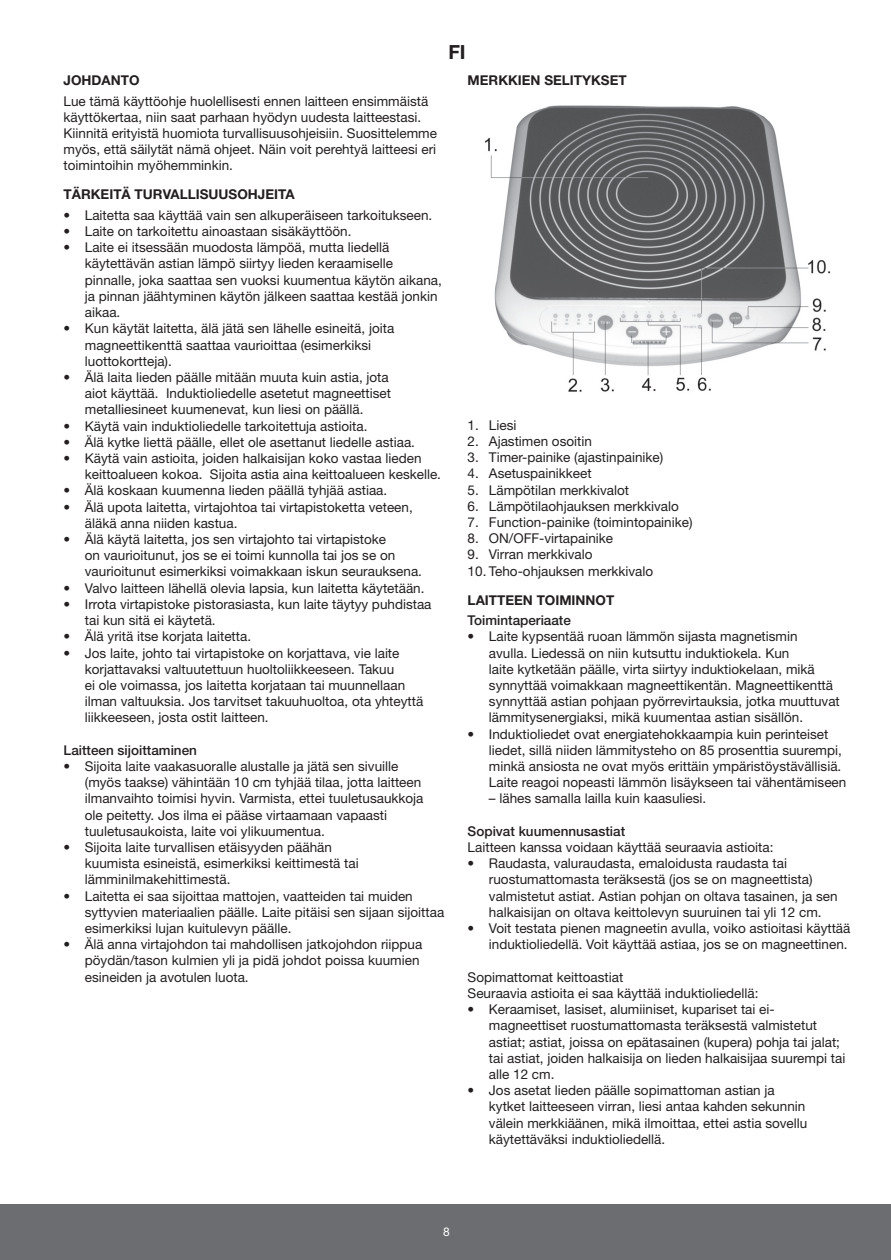
<style>
.page{position:relative;width:891px;height:1260px;background:#fff}
.page>*{position:absolute;margin:0;border:0;box-sizing:border-box;transform-origin:0 0}
.t1{font:700 19.5px "Helvetica Neue";color:#231f20}
.t2{font:13.5px/16.2px "Helvetica Neue";color:#231f20}
.t3{font:700 13.5px "Helvetica Neue";color:#231f20}
.t4{font:500 13.5px "Helvetica Neue";color:#231f20}
.t5{font:12px "Helvetica Neue";color:#fff}
</style>
<div class="page">
<div style="left:0;top:1204px;width:891px;height:55px;background:#6c6d70"></div>
<img style="left:484px;top:105px;width:347px;height:287px">
<h1 class="t1" style="left:448px;top:40px;width:19px">FI</h1>
<p class="t3" style="left:64px;top:72px;width:78px">JOHDANTO</p>
<p class="t2" style="left:64px;top:92px;width:375px">Lue tämä käyttöohje huolellisesti ennen laitteen ensimmäistä käyttökertaa, niin saat parhaan hyödyn uudesta laitteestasi.<br>Kiinnitä erityistä huomiota turvallisuusohjeisiin. Suosittelemme myös, että säilytät nämä ohjeet. Näin voit perehtyä laitteesi eri toimintoihin myöhemminkin.</p>
<p class="t3" style="left:64px;top:186px;width:232px">TÄRKEITÄ TURVALLISUUSOHJEITA</p>
<p class="t2" style="left:64px;top:207px;width:370px">• Laitetta saa käyttää vain sen alkuperäiseen tarkoitukseen.</p>
<p class="t2" style="left:64px;top:223px;width:289px">• Laite on tarkoitettu ainoastaan sisäkäyttöön.</p>
<p class="t2" style="left:85px;top:239px;width:358px;text-indent:-21px">• Laite ei itsessään muodosta lämpöä, mutta liedellä käytettävän astian lämpö siirtyy lieden keraamiselle pinnalle, joka saattaa sen vuoksi kuumentua käytön aikana, ja pinnan jäähtyminen käytön jälkeen saattaa kestää jonkin aikaa.</p>
<p class="t2" style="left:85px;top:320px;width:311px;text-indent:-21px">• Kun käytät laitetta, älä jätä sen lähelle esineitä, joita magneettikenttä saattaa vaurioittaa (esimerkiksi luottokortteja).</p>
<p class="t2" style="left:85px;top:369px;width:308px;text-indent:-21px">• Älä laita lieden päälle mitään muuta kuin astia, jota aiot käyttää. Induktioliedelle asetetut magneettiset metalliesineet kuumenevat, kun liesi on päällä.</p>
<p class="t2" style="left:64px;top:417px;width:305px">• Käytä vain induktioliedelle tarkoitettuja astioita.</p>
<p class="t2" style="left:64px;top:433px;width:353px">• Älä kytke liettä päälle, ellet ole asettanut liedelle astiaa.</p>
<p class="t2" style="left:85px;top:450px;width:358px;text-indent:-21px">• Käytä vain astioita, joiden halkaisijan koko vastaa lieden keittoalueen kokoa. Sijoita astia aina keittoalueen keskelle.</p>
<p class="t2" style="left:64px;top:482px;width:325px">• Älä koskaan kuumenna lieden päällä tyhjää astiaa.</p>
<p class="t2" style="left:85px;top:498px;width:329px;text-indent:-21px">• Älä upota laitetta, virtajohtoa tai virtapistoketta veteen, äläkä anna niiden kastua.</p>
<p class="t2" style="left:85px;top:531px;width:339px;text-indent:-21px">• Älä käytä laitetta, jos sen virtajohto tai virtapistoke<br>on vaurioitunut, jos se ei toimi kunnolla tai jos se on vaurioitunut esimerkiksi voimakkaan iskun seurauksena.</p>
<p class="t2" style="left:64px;top:579px;width:362px">• Valvo laitteen lähellä olevia lapsia, kun laitetta käytetään.</p>
<p class="t2" style="left:85px;top:595px;width:348px;text-indent:-21px">• Irrota virtapistoke pistorasiasta, kun laite täytyy puhdistaa tai kun sitä ei käytetä.</p>
<p class="t2" style="left:64px;top:628px;width:189px">• Älä yritä itse korjata laitetta.</p>
<p class="t2" style="left:85px;top:644px;width:340px;text-indent:-21px">• Jos laite, johto tai virtapistoke on korjattava, vie laite korjattavaksi valtuutettuun huoltoliikkeeseen. Takuu<br>ei ole voimassa, jos laitetta korjataan tai muunnellaan ilman valtuuksia. Jos tarvitset takuuhuoltoa, ota yhteyttä liikkeeseen, josta ostit laitteen.</p>
<p class="t4" style="left:64px;top:741px;width:135px">Laitteen sijoittaminen</p>
<p class="t2" style="left:85px;top:757px;width:340px;text-indent:-21px">• Sijoita laite vaakasuoralle alustalle ja jätä sen sivuille (myös taakse) vähintään 10 cm tyhjää tilaa, jotta laitteen ilmanvaihto toimisi hyvin. Varmista, ettei tuuletusaukkoja ole peitetty. Jos ilma ei pääse virtaamaan vapaasti tuuletusaukoista, laite voi ylikuumentua.</p>
<p class="t2" style="left:85px;top:838px;width:275px;text-indent:-21px">• Sijoita laite turvallisen etäisyyden päähän kuumista esineistä, esimerkiksi keittimestä tai lämminilmakehittimestä.</p>
<p class="t2" style="left:85px;top:887px;width:361px;text-indent:-21px">• Laitetta ei saa sijoittaa mattojen, vaatteiden tai muiden syttyvien materiaalien päälle. Laite pitäisi sen sijaan sijoittaa esimerkiksi lujan kuitulevyn päälle.</p>
<p class="t2" style="left:85px;top:936px;width:339px;text-indent:-21px">• Älä anna virtajohdon tai mahdollisen jatkojohdon riippua pöydän/tason kulmien yli ja pidä johdot poissa kuumien esineiden ja avotulen luota.</p>
<p class="t3" style="left:468px;top:72px;width:160px">MERKKIEN SELITYKSET</p>
<p class="t2" style="left:468px;top:416px;width:50px">1. Liesi</p>
<p class="t2" style="left:468px;top:433px;width:126px">2. Ajastimen osoitin</p>
<p class="t2" style="left:468px;top:449px;width:197px">3. Timer-painike (ajastinpainike)</p>
<p class="t2" style="left:468px;top:465px;width:126px">4. Asetuspainikkeet</p>
<p class="t2" style="left:468px;top:481px;width:163px">5. Lämpötilan merkkivalot</p>
<p class="t2" style="left:468px;top:497px;width:213px">6. Lämpötilaohjauksen merkkivalo</p>
<p class="t2" style="left:468px;top:514px;width:226px">7. Function-painike (toimintopainike)</p>
<p class="t2" style="left:468px;top:530px;width:147px">8. ON/OFF-virtapainike</p>
<p class="t2" style="left:468px;top:546px;width:126px">9. Virran merkkivalo</p>
<p class="t2" style="left:468px;top:562px;width:187px">10. Teho-ohjauksen merkkivalo</p>
<p class="t3" style="left:468px;top:591px;width:148px">LAITTEEN TOIMINNOT</p>
<p class="t4" style="left:468px;top:612px;width:105px">Toimintaperiaate</p>
<p class="t2" style="left:489px;top:628px;width:352px;text-indent:-21px">• Laite kypsentää ruoan lämmön sijasta magnetismin<br>avulla. Liedessä on niin kutsuttu induktiokela. Kun<br>laite kytketään päälle, virta siirtyy induktiokelaan, mikä synnyttää voimakkaan magneettikentän. Magneettikenttä synnyttää astian pohjaan pyörrevirtauksia, jotka muuttuvat lämmitysenergiaksi, mikä kuumentaa astian sisällön.</p>
<p class="t2" style="left:489px;top:725px;width:359px;text-indent:-21px">• Induktioliedet ovat energiatehokkaampia kuin perinteiset liedet, sillä niiden lämmitysteho on 85 prosenttia suurempi, minkä ansiosta ne ovat myös erittäin ympäristöystävällisiä.<br>Laite reagoi nopeasti lämmön lisäykseen tai vähentämiseen</p>
<p class="t2" style="left:489px;top:790px;width:219px">– lähes samalla lailla kuin kaasuliesi.</p>
<p class="t4" style="left:468px;top:822px;width:159px">Sopivat kuumennusastiat</p>
<p class="t2" style="left:468px;top:838px;width:307px">Laitteen kanssa voidaan käyttää seuraavia astioita:</p>
<p class="t2" style="left:489px;top:855px;width:350px;text-indent:-21px">• Raudasta, valuraudasta, emaloidusta raudasta tai ruostumattomasta teräksestä (jos se on magneettista) valmistetut astiat. Astian pohjan on oltava tasainen, ja sen halkaisijan on oltava keittolevyn suuruinen tai yli 12 cm.</p>
<p class="t2" style="left:468px;top:919px;width:384px;text-align:right">• Voit testata pienen magneetin avulla, voiko astioitasi käyttää induktioliedellä. Voit käyttää astiaa, jos se on magneettinen.</p>
<p class="t2" style="left:468px;top:968px;width:292px">Sopimattomat keittoastiat<br>Seuraavia astioita ei saa käyttää induktioliedellä:</p>
<p class="t2" style="left:489px;top:1000px;width:358px;text-indent:-21px">• Keraamiset, lasiset, alumiiniset, kupariset tai ei&shy;magneettiset ruostumattomasta teräksestä valmistetut astiat; astiat, joissa on epätasainen (kupera) pohja tai jalat; tai astiat, joiden halkaisija on lieden halkaisijaa suurempi tai alle 12 cm.</p>
<p class="t2" style="left:489px;top:1081px;width:320px;text-indent:-21px">• Jos asetat lieden päälle sopimattoman astian ja kytket laitteeseen virran, liesi antaa kahden sekunnin välein merkkiäänen, mikä ilmoittaa, ettei astia sovellu käytettäväksi induktioliedellä.</p>
<p class="t5" style="left:443px;top:1224px;width:8px">8</p>
</div>
